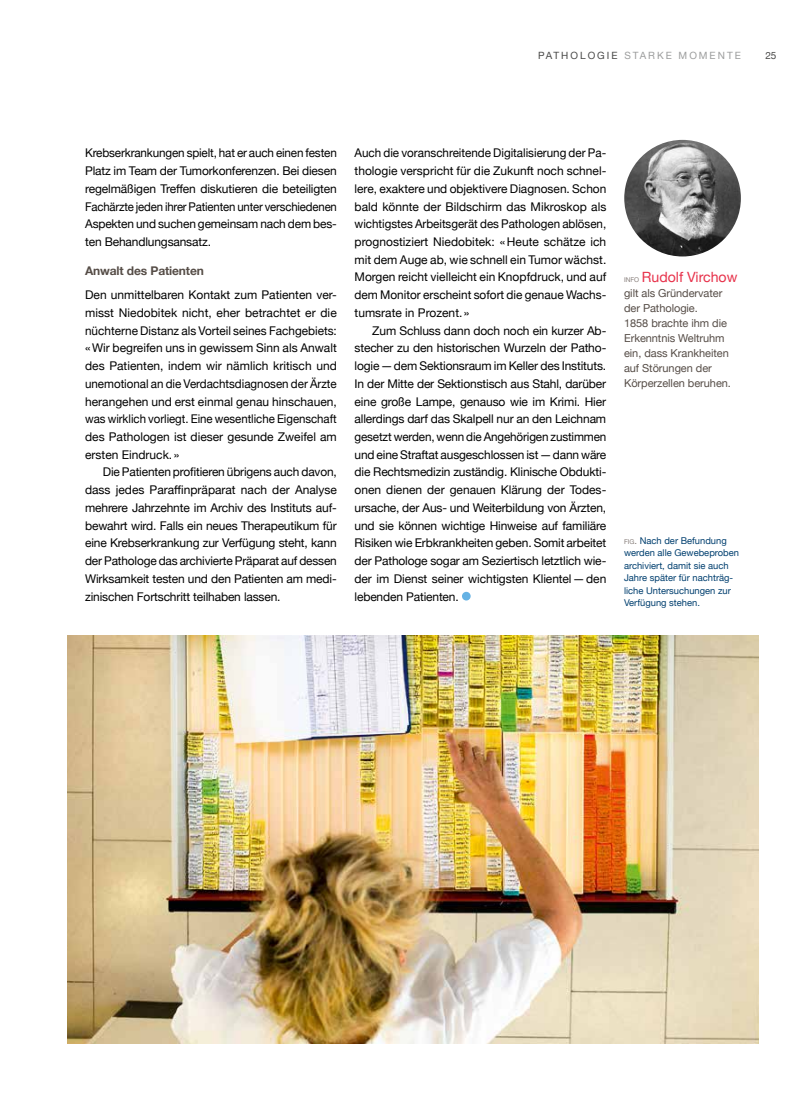
<style>
.page{position:relative;width:812px;height:1106px;background:#fff}
.page>*{position:absolute;margin:0;border:0;box-sizing:border-box;transform-origin:0 0}
.t1{font:14.12px "Helvetica Neue";color:#e7324b}
.t2{font:12px/17.8px "Helvetica Neue";letter-spacing:-.01em;color:#000;text-align:justify}
.t3{font:700 12px "Helvetica Neue";letter-spacing:-.01em;color:#564d47}
.t4{font:11px/15px "Helvetica Neue";letter-spacing:-.005em;color:#564d47}
.t5{font:10px "Helvetica Neue";letter-spacing:.2em;color:#9c9d9d}
.t6{font:10px "Helvetica Neue";color:#494948}
.t7{font:9.38px/12.5px "Helvetica Neue";color:#003f6f}
.s1{color:#494948}
.s2{font-size:6.5px;color:#857c78}
.s3{color:#857c78}
</style>
<div class="page">
<div style="left:462px;top:592px;width:8px;height:8px;background:#65b2e4;border-radius:50%"></div>
<img style="left:67px;top:636px;width:691px;height:407px">
<img style="left:624px;top:140px;width:116px;height:116px;border-radius:58px">
<p class="t5" style="left:538px;top:48px;width:204px"><span class="s1">PATHOLOGIE</span> STARKE MOMENTE</p>
<p class="t6" style="left:765px;top:48px;width:13px">25</p>
<p class="t2" style="left:85px;top:145px;width:253px">Krebserkrankungen spielt, hat er auch einen festen Platz im Team der Tumorkonferenzen. Bei diesen regelmäßigen Treffen diskutieren die beteiligten Fachärzte jeden ihrer Patienten unter verschiedenen Aspekten und suchen gemeinsam nach dem bes&shy;ten Behandlungsansatz.</p>
<p class="t3" style="left:85px;top:261px;width:120px">Anwalt des Patienten</p>
<p class="t2" style="left:85px;top:287px;width:253px">Den unmittelbaren Kontakt zum Patienten ver&shy;misst Niedobitek nicht, eher betrachtet er die nüchterne Distanz als Vorteil seines Fachgebiets: «Wir begreifen uns in gewissem Sinn als Anwalt des Patienten, indem wir nämlich kritisch und unemotional an die Verdachtsdiagnosen der Ärzte herangehen und erst einmal genau hinschauen, was wirklich vorliegt. Eine wesentliche Eigenschaft des Pathologen ist dieser gesunde Zweifel am ersten Eindruck. »</p>
<p class="t2" style="left:85px;top:464px;width:253px;text-indent:18px">Die Patienten profitieren übrigens auch davon, dass jedes Paraffinpräparat nach der Analyse mehrere Jahrzehnte im Archiv des Instituts auf&shy;bewahrt wird. Falls ein neues Therapeutikum für eine Krebserkrankung zur Verfügung steht, kann der Pathologe das archivierte Präparat auf dessen Wirksamkeit testen und den Patienten am medi&shy;zinischen Fortschritt teilhaben lassen.</p>
<p class="t2" style="left:354px;top:145px;width:253px">Auch die voranschreitende Digitalisierung der Pa&shy;thologie verspricht für die Zukunft noch schnel&shy;lere, exaktere und objektivere Diagnosen. Schon bald könnte der Bildschirm das Mikroskop als wichtigstes Arbeitsgerät des Pathologen ablösen, prognostiziert Niedobitek: «Heute schätze ich mit dem Auge ab, wie schnell ein Tumor wächst.<br>Morgen reicht vielleicht ein Knopfdruck, und auf dem Monitor erscheint sofort die genaue Wachs&shy;tumsrate in Prozent. »</p>
<p class="t2" style="left:354px;top:322px;width:253px;text-indent:18px">Zum Schluss dann doch noch ein kurzer Ab&shy;stecher zu den historischen Wurzeln der Patho&shy;logie—dem Sektionsraum im Keller des Instituts.<br>In der Mitte der Sektionstisch aus Stahl, darüber eine große Lampe, genauso wie im Krimi. Hier allerdings darf das Skalpell nur an den Leichnam gesetzt werden, wenn die Angehörigen zustimmen und eine Straftat ausgeschlossen ist—dann wäre die Rechtsmedizin zuständig. Klinische Obdukti&shy;onen dienen der genauen Klärung der Todes&shy;ursache, der Aus- und Weiterbildung von Ärzten, und sie können wichtige Hinweise auf familiäre Risiken wie Erbkrankheiten geben. Somit arbeitet der Pathologe sogar am Seziertisch letztlich wie&shy;der im Dienst seiner wichtigsten Klientel—den lebenden Patienten.</p>
<p class="t1" style="left:624px;top:267px;width:115px"><span class="s2">info</span> Rudolf Virchow</p>
<p class="t4" style="left:624px;top:286px;width:108px">gilt als Gründervater der Pathologie.<br>1858 brachte ihm die<br>Erkenntnis Weltruhm ein, dass Krankheiten auf Störungen der<br>Körperzellen beruhen.</p>
<p class="t7" style="left:624px;top:534px;width:116px"><span class="s2">fig</span><span class="s3">.</span> Nach der Befundung werden alle Gewebeproben archiviert, damit sie auch<br>Jahre später für nachträg&shy;liche Untersuchungen zur<br>Verfügung stehen.</p>
</div>
